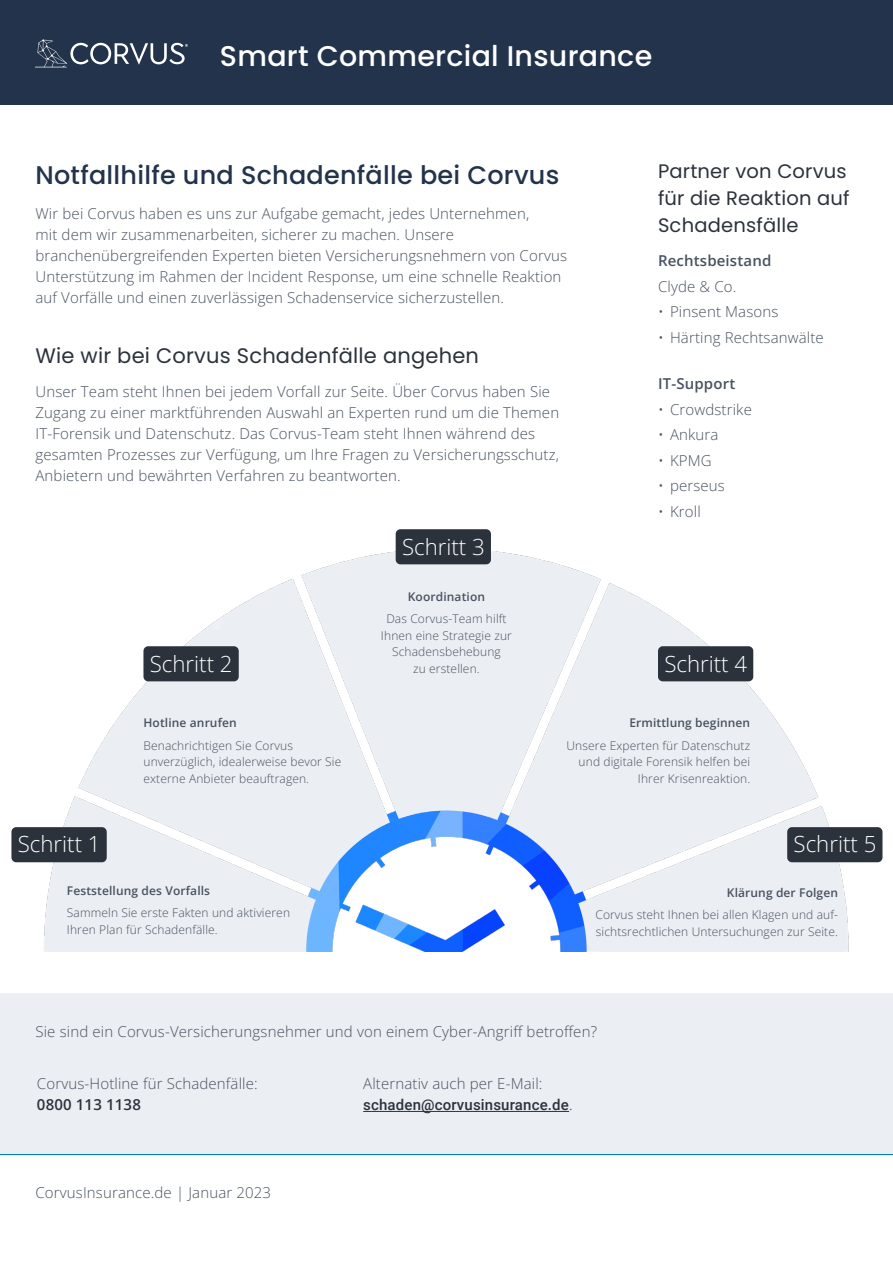
<style>
.page{position:relative;width:893px;height:1263px;background:#fff}
.page>*{position:absolute;margin:0;border:0;box-sizing:border-box;transform-origin:0 0}
.t1{font:500 28.5px "Poppins";letter-spacing:.01em;color:#fff}
.t2{font:500 25.5px "Poppins";letter-spacing:.01em;color:#23334c}
.t3{font:300 22.2px "Open Sans";color:#fff}
.t4{font:21px "Poppins";letter-spacing:.01em;color:#2b323b}
.t5{font:19.5px/27px "Poppins";letter-spacing:.01em;color:#2b323b}
.t6{font:300 15px/21px "Open Sans";letter-spacing:.01em;color:#495260}
.t7{font:500 15px "Roboto";letter-spacing:.01em;color:#2b323b}
.t8{font:600 15px "Open Sans";letter-spacing:.01em;color:#495260}
.t9{font:600 15px "Open Sans";letter-spacing:.01em;color:#2b323b}
.t10{font:300 12px/16.5px "Open Sans";letter-spacing:.01em;color:#495260}
.t11{font:600 12px "Open Sans";letter-spacing:.01em;color:#495260}
.s1{font-family:"Open Sans";font-weight:300}
</style>
<div class="page">
<hr style="left:0;top:1153px;width:893px;height:2px;background:#0080a7">
<div style="left:0;top:0;width:893px;height:105px;background:#23334c"></div>
<svg style="left:35px;top:39px;width:153px;height:28px"></svg>
<div style="left:0;top:993px;width:893px;height:160px;background:#ebeef3"></div>
<hr style="left:363px;top:1111px;width:206px;height:1px;background:#2b323b">
<img style="left:38px;top:540px;width:816px;height:411px">
<div style="left:11px;top:827px;width:96px;height:35px;background:#2b323b;border-radius:5px"></div>
<div style="left:396px;top:529px;width:95px;height:35px;background:#2b323b;border-radius:5px"></div>
<div style="left:143px;top:646px;width:96px;height:35px;background:#2b323b;border-radius:5px"></div>
<div style="left:658px;top:646px;width:95px;height:35px;background:#2b323b;border-radius:5px"></div>
<div style="left:787px;top:827px;width:95px;height:35px;background:#2b323b;border-radius:5px"></div>
<h1 class="t1" style="left:220px;top:39px;width:434px">Smart Commercial Insurance</h1>
<h2 class="t2" style="left:35px;top:160px;width:525px">Notfallhilfe und Schadenfälle bei Corvus</h2>
<p class="t6" style="left:35px;top:202px;width:533px">Wir bei Corvus haben es uns zur Aufgabe gemacht, jedes Unternehmen,<br>mit dem wir zusammenarbeiten, sicherer zu machen. Unsere branchenübergreifenden Experten bieten Versicherungsnehmern von Corvus Unterstützung im Rahmen der Incident Response, um eine schnelle Reaktion auf Vorfälle und einen zuverlässigen Schadenservice sicherzustellen.</p>
<h3 class="t4" style="left:35px;top:343px;width:445px">Wie wir bei Corvus Schadenfälle angehen</h3>
<p class="t6" style="left:35px;top:381px;width:525px">Unser Team steht Ihnen bei jedem Vorfall zur Seite. Über Corvus haben Sie Zugang zu einer marktführenden Auswahl an Experten rund um die Themen IT-Forensik und Datenschutz. Das Corvus-Team steht Ihnen während des gesamten Prozesses zur Verfügung, um Ihre Fragen zu Versicherungsschutz, Anbietern und bewährten Verfahren zu beantworten.</p>
<h3 class="t3" style="left:402px;top:531px;width:84px">Schritt 3</h3>
<h3 class="t5" style="left:658px;top:158px;width:193px">Partner von Corvus für die Reaktion auf<br>Schadensfälle</h3>
<p class="t8" style="left:658px;top:251px;width:115px">Rechtsbeistand</p>
<p class="t6" style="left:658px;top:276px;width:80px">Clyde &amp; Co.</p>
<p class="t6" style="left:658px;top:301px;width:122px">• Pinsent Masons</p>
<p class="t6" style="left:658px;top:327px;width:167px">• Härting Rechtsanwälte</p>
<p class="t8" style="left:658px;top:374px;width:79px">IT-Support</p>
<p class="t6" style="left:658px;top:399px;width:95px">• Crowdstrike</p>
<p class="t6" style="left:658px;top:424px;width:62px">• Ankura</p>
<p class="t6" style="left:658px;top:450px;width:55px">• KPMG</p>
<p class="t6" style="left:658px;top:475px;width:68px">• perseus</p>
<p class="t6" style="left:658px;top:501px;width:44px">• Kroll</p>
<p class="t11" style="left:408px;top:588px;width:79px">Koordination</p>
<p class="t10" style="left:381px;top:610px;width:132px;text-align:center">Das Corvus-Team hilft<br>Ihnen eine Strategie zur<br>Schadensbehebung<br>zu erstellen.</p>
<h3 class="t3" style="left:150px;top:648px;width:84px">Schritt 2</h3>
<h3 class="t3" style="left:664px;top:648px;width:84px">Schritt 4</h3>
<h3 class="t3" style="left:18px;top:829px;width:84px">Schritt 1</h3>
<p class="t11" style="left:143px;top:715px;width:95px">Hotline anrufen</p>
<p class="t10" style="left:143px;top:737px;width:199px">Benachrichtigen Sie Corvus unverzüglich, idealerweise bevor Sie externe Anbieter beauftragen.</p>
<p class="t11" style="left:67px;top:882px;width:145px">Feststellung des Vorfalls</p>
<p class="t10" style="left:67px;top:904px;width:225px">Sammeln Sie erste Fakten und aktivieren<br>Ihren Plan für Schadenfälle.</p>
<p class="t11" style="left:629px;top:715px;width:122px">Ermittlung beginnen</p>
<p class="t10" style="left:567px;top:737px;width:185px;text-align:right">Unsere Experten für Datenschutz und digitale Forensik helfen bei<br>Ihrer Krisenreaktion.</p>
<h3 class="t3" style="left:794px;top:829px;width:84px">Schritt 5</h3>
<p class="t11" style="left:727px;top:884px;width:113px">Klärung der Folgen</p>
<p class="t10" style="left:595px;top:906px;width:244px">Corvus steht Ihnen bei allen Klagen und auf&shy;sichtsrechtlichen Untersuchungen zur Seite.</p>
<p class="t6" style="left:35px;top:1021px;width:563px">Sie sind ein Corvus-Versicherungsnehmer und von einem Cyber-Angriff betroffen?</p>
<p class="t6" style="left:37px;top:1073px;width:222px">Corvus-Hotline für Schadenfälle:</p>
<p class="t9" style="left:37px;top:1094px;width:105px">0800 113 1138</p>
<p class="t6" style="left:363px;top:1073px;width:181px">Alternativ auch per E-Mail:</p>
<p class="t7" style="left:363px;top:1094px;width:211px">schaden@corvusinsurance.de<span class="s1">.</span></p>
<p class="t6" style="left:35px;top:1182px;width:237px">CorvusInsurance.de | Januar 2023</p>
</div>
